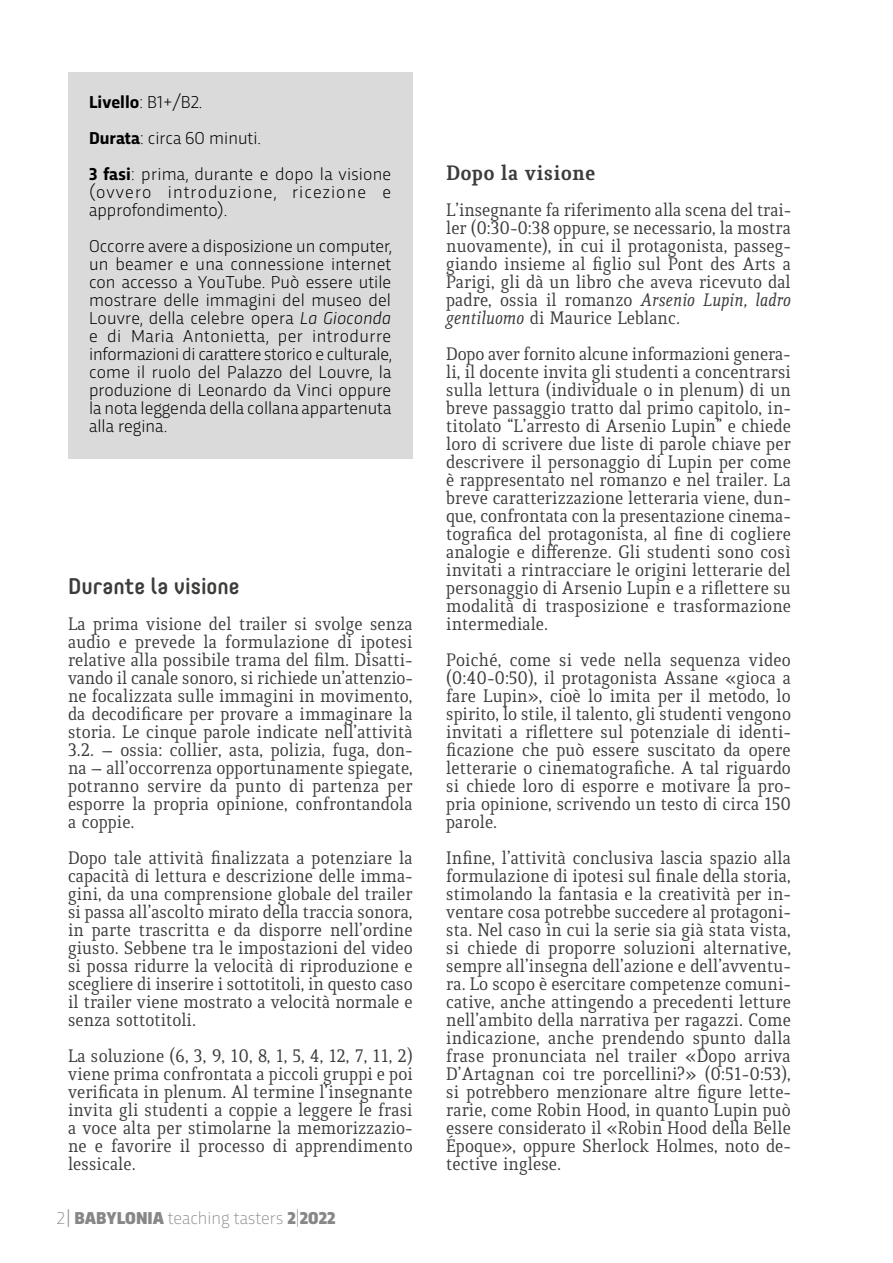
<style>
.page{position:relative;width:893px;height:1263px;background:#fff}
.page>*{position:absolute;margin:0;border:0;box-sizing:border-box;transform-origin:0 0}
.t1{font:500 22.5px "Core Mellow 55";color:#3c3c3b}
.t2{font:700 22.5px "Quiroga Serif Pro";color:#3c3c3b}
.t3{font:19.5px/18px "Quiroga Serif Pro";color:#3c3c3b;text-align:justify}
.t4{font:300 18px/18px "Trasandina";color:#000}
.t5{font:300 18px/18px "Trasandina";letter-spacing:.06em;color:#000}
.t6{font:200 18px "Trasandina";color:#878787}
.s1{font-weight:700}
.s2{font-style:italic}
.s3{font-weight:300}
.s4{font-weight:900}
</style>
<div class="page">
<div style="left:68px;top:72px;width:344px;height:386px;background:#dadada"></div>
<p class="t4" style="left:89px;top:83px;width:304px;line-height:36px"><span class="s1">Livello</span>: B1+/B2.<br><span class="s1">Durata</span>: circa 60 minuti.<br><span class="s1">3 fasi</span>: prima, durante e dopo la visione</p>
<p class="t5" style="left:89px;top:182px;width:304px">(ovvero introduzione, ricezione e approfondimento).</p>
<p class="t4" style="left:89px;top:236px;width:304px;text-align:justify">Occorre avere a disposizione un computer, un beamer e una connessione internet con accesso a YouTube. Può essere utile mostrare delle immagini del museo del Louvre, della celebre opera <span class="s2">La Gioconda </span>e di Maria Antonietta, per introdurre informazioni di carattere storico e culturale, come il ruolo del Palazzo del Louvre, la produzione di Leonardo da Vinci oppure la nota leggenda della collana appartenuta alla regina.</p>
<p class="t1" style="left:68px;top:569px;width:173px">Durante la visione</p>
<p class="t3" style="left:68px;top:615px;width:346px">La prima visione del trailer si svolge senza audio e prevede la formulazione di ipotesi relative alla possibile trama del film. Disatti&shy;vando il canale sonoro, si richiede un’attenzio&shy;ne focalizzata sulle immagini in movimento, da decodificare per provare a immaginare la storia. Le cinque parole indicate nell’attività 3.2. – ossia: collier, asta, polizia, fuga, don&shy;na – all’occorrenza opportunamente spiegate, potranno servire da punto di partenza per esporre la propria opinione, confrontandola a coppie.</p>
<p class="t3" style="left:68px;top:849px;width:346px">Dopo tale attività finalizzata a potenziare la capacità di lettura e descrizione delle imma&shy;gini, da una comprensione globale del trailer si passa all’ascolto mirato della traccia sonora, in parte trascritta e da disporre nell’ordine giusto. Sebbene tra le impostazioni del video si possa ridurre la velocità di riproduzione e scegliere di inserire i sottotitoli, in questo caso il trailer viene mostrato a velocità normale e senza sottotitoli.</p>
<p class="t3" style="left:68px;top:1047px;width:346px">La soluzione (6, 3, 9, 10, 8, 1, 5, 4, 12, 7, 11, 2) viene prima confrontata a piccoli gruppi e poi verificata in plenum. Al termine l’insegnante invita gli studenti a coppie a leggere le frasi a voce alta per stimolarne la memorizzazio&shy;ne e favorire il processo di apprendimento lessicale.</p>
<p class="t6" style="left:57px;top:1205px;width:280px">2<span class="s3">|</span> <span class="s4">BABYLONIA</span> teaching tasters <span class="s4">2</span>|<span class="s4">2022</span></p>
<p class="t2" style="left:446px;top:159px;width:151px">Dopo la visione</p>
<p class="t3" style="left:446px;top:201px;width:346px">L’insegnante fa riferimento alla scena del trai&shy;ler (0:30-0:38 oppure, se necessario, la mostra nuovamente), in cui il protagonista, passeg&shy;giando insieme al figlio sul Pont des Arts a Parigi, gli dà un libro che aveva ricevuto dal padre, ossia il romanzo <span class="s2">Arsenio Lupin, ladro gentiluomo</span> di Maurice Leblanc.</p>
<p class="t3" style="left:446px;top:345px;width:346px">Dopo aver fornito alcune informazioni genera&shy;li, il docente invita gli studenti a concentrarsi sulla lettura (individuale o in plenum) di un breve passaggio tratto dal primo capitolo, in&shy;titolato “L’arresto di Arsenio Lupin” e chiede loro di scrivere due liste di parole chiave per descrivere il personaggio di Lupin per come è rappresentato nel romanzo e nel trailer. La breve caratterizzazione letteraria viene, dun&shy;que, confrontata con la presentazione cinema&shy;tografica del protagonista, al fine di cogliere analogie e differenze. Gli studenti sono così invitati a rintracciare le origini letterarie del personaggio di Arsenio Lupin e a riflettere su modalità di trasposizione e trasformazione intermediale.</p>
<p class="t3" style="left:446px;top:651px;width:346px">Poiché, come si vede nella sequenza video (0:40-0:50), il protagonista Assane «gioca a fare Lupin», cioè lo imita per il metodo, lo spirito, lo stile, il talento, gli studenti vengono invitati a riflettere sul potenziale di identi&shy;ficazione che può essere suscitato da opere letterarie o cinematografiche. A tal riguardo si chiede loro di esporre e motivare la pro&shy;pria opinione, scrivendo un testo di circa 150 parole.</p>
<p class="t3" style="left:446px;top:849px;width:346px">Infine, l’attività conclusiva lascia spazio alla formulazione di ipotesi sul finale della storia, stimolando la fantasia e la creatività per in&shy;ventare cosa potrebbe succedere al protagoni&shy;sta. Nel caso in cui la serie sia già stata vista, si chiede di proporre soluzioni alternative, sempre all’insegna dell’azione e dell’avventu&shy;ra. Lo scopo è esercitare competenze comuni&shy;cative, anche attingendo a precedenti letture nell’ambito della narrativa per ragazzi. Come indicazione, anche prendendo spunto dalla frase pronunciata nel trailer «Dopo arriva D’Artagnan coi tre porcellini?» (0:51-0:53), si potrebbero menzionare altre figure lette&shy;rarie, come Robin Hood, in quanto Lupin può essere considerato il «Robin Hood della Belle Époque», oppure Sherlock Holmes, noto de&shy;tective inglese.</p>
</div>
